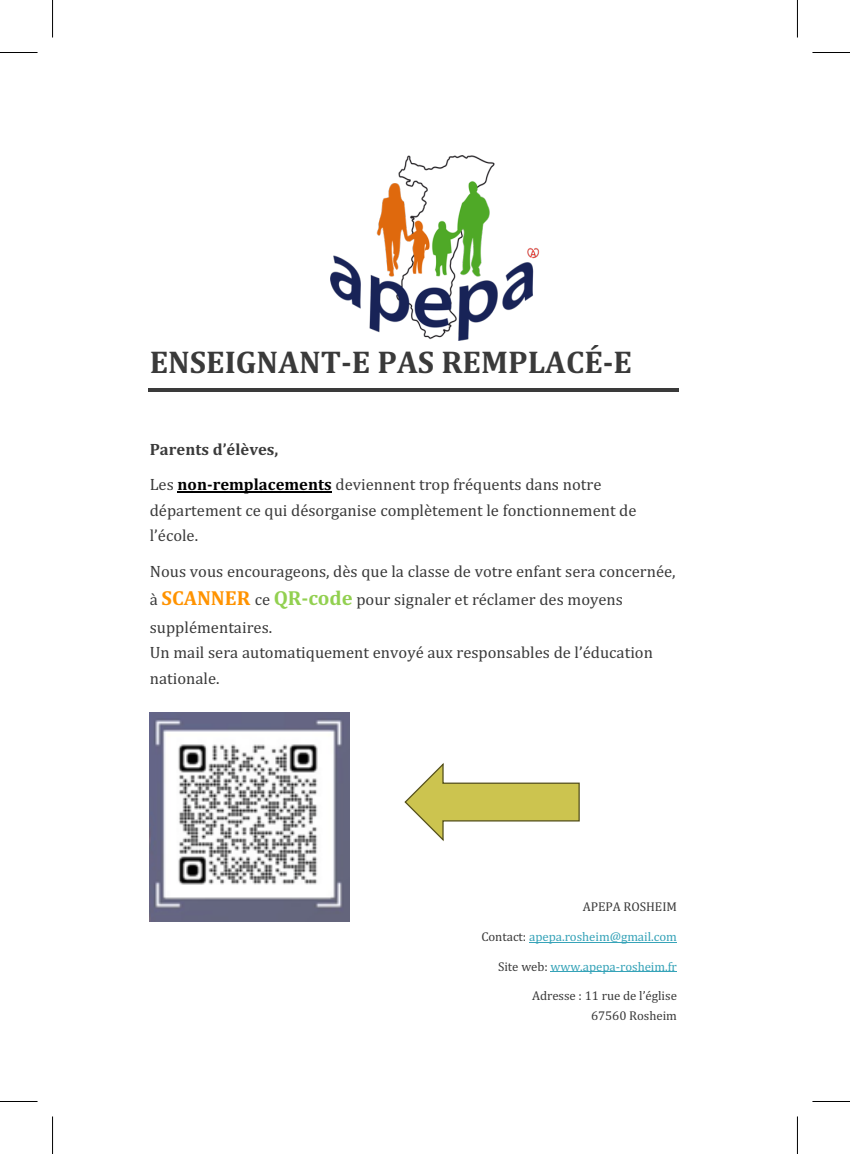
<style>
.page{position:relative;width:850px;height:1154px;background:#fff}
.page>*{position:absolute;margin:0;border:0;box-sizing:border-box;transform-origin:0 0}
.t1{font:700 32px "Cambria";color:#3a3a3a}
.t2{font:16.5px/28.2px "Cambria";color:#3a3a3a}
.t3{font:13px "Cambria";letter-spacing:-.005em;color:#36a3b8}
.t4{font:13px/19.2px "Cambria";letter-spacing:-.005em;color:#3a3a3a;text-align:right}
.s1{font-weight:700}
.s2{font-weight:700;color:#000}
.s3{font-weight:700;font-size:20.5px;color:#ff9300}
.s4{font-weight:700;font-size:20.5px;color:#92d050}
.s5{color:#3a3a3a}
</style>
<div class="page">
<img style="left:149px;top:713px;width:200px;height:208px">
<hr style="left:148px;top:388px;width:530px;height:4px;background:#3a3a3a">
<hr style="left:177px;top:491px;width:155px;height:1px;background:#000">
<hr style="left:529px;top:942px;width:147px;height:1px;background:#36a3b8">
<hr style="left:550px;top:971px;width:126px;height:1px;background:#36a3b8">
<img style="left:330px;top:156px;width:210px;height:184px">
<svg style="left:404px;top:763px;width:176px;height:78px"></svg>
<hr style="left:0;top:52px;width:38px;height:1px;background:#000">
<hr style="left:812px;top:52px;width:37px;height:1px;background:#000">
<hr style="left:0;top:1101px;width:38px;height:1px;background:#000">
<hr style="left:812px;top:1101px;width:37px;height:1px;background:#000">
<hr style="left:52px;top:0;width:1px;height:38px;background:#000">
<hr style="left:52px;top:1116px;width:1px;height:38px;background:#000">
<hr style="left:796px;top:0;width:1px;height:38px;background:#000">
<hr style="left:796px;top:1116px;width:1px;height:38px;background:#000">
<h1 class="t1" style="left:150px;top:340px;width:483px">ENSEIGNANT-E PAS REMPLACÉ-E</h1>
<p class="t2" style="left:150px;top:431px;width:453px;line-height:35.5px"><span class="s1">Parents d’élèves,<br></span>Les <span class="s2">non-remplacements</span> deviennent trop fréquents dans notre</p>
<p class="t2" style="left:150px;top:497px;width:488px;line-height:25.5px">département ce qui désorganise complètement le fonctionnement de l’école.</p>
<p class="t2" style="left:150px;top:557px;width:527px">Nous vous encourageons, dès que la classe de votre enfant sera concernée, à <span class="s3">SCANNER</span> ce <span class="s4">QR-code</span> pour signaler et réclamer des moyens supplémentaires.</p>
<p class="t2" style="left:150px;top:640px;width:504px;line-height:25.2px">Un mail sera automatiquement envoyé aux responsables de l’éducation nationale.</p>
<p class="t4" style="left:582px;top:897px;width:95px">APEPA ROSHEIM</p>
<p class="t3" style="left:481px;top:929px;width:197px"><span class="s5">Contact:</span> apepa.rosheim@gmail.com</p>
<p class="t3" style="left:498px;top:958px;width:180px"><span class="s5">Site web:</span> www.apepa-rosheim.fr</p>
<p class="t4" style="left:532px;top:986px;width:146px">Adresse : 11 rue de l’église<br>67560 Rosheim</p>
</div>
